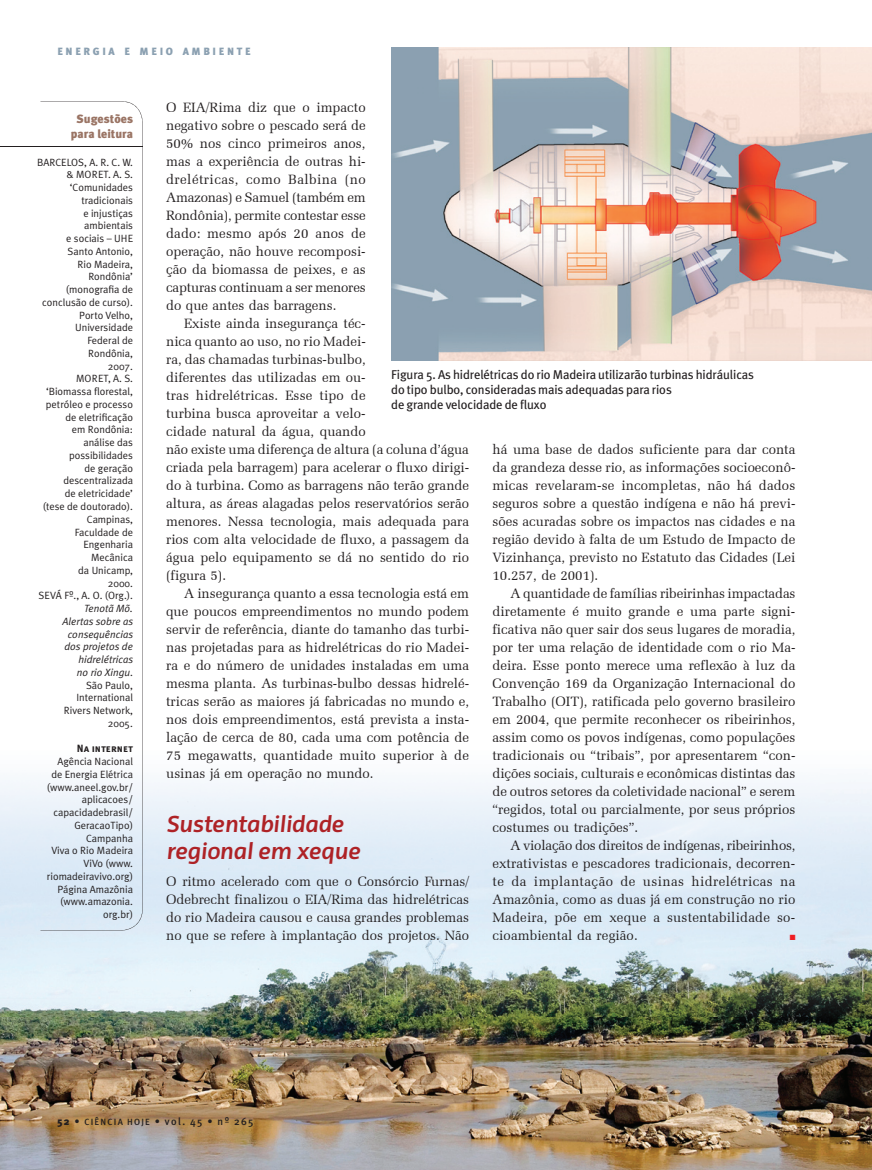
<style>
.page{position:relative;width:872px;height:1170px;background:#fff}
.page>*{position:absolute;margin:0;border:0;box-sizing:border-box;transform-origin:0 0}
.t1{font:24px/27px "Priva Three Italic Pro";letter-spacing:-.02em;color:#ae2226}
.t2{font:13.5px/18px "Zapf Elliptical 711 BT";color:#231f20;text-align:justify}
.t3{font:12.75px/15px "Meta Plus";letter-spacing:-.01em;color:#231f20}
.t4{font:900 12px/15px "Meta Plus";color:#9a7464;text-align:center}
.t5{font:10.5px/12.8px "Meta Plus Normal";color:#231f20;text-align:right}
.t6{font:italic 10.5px/12.8px "Meta Plus Normal";color:#231f20;text-align:right}
.t7{font:500 10.5px "Meta Plus";letter-spacing:.13em;color:#231f20}
.t8{font:900 10.5px "Meta Plus";letter-spacing:.25em;color:#8ba0b1}
.t9{font:10.5px "Meta Plus Bold Caps";color:#231f20}
.t10{font:7.5px "Zapf Dingbats";color:#ee1d23}
.s1{font-style:normal}
.s2{font-weight:900}
.s3{font-size:9px}
</style>
<div class="page">
<img style="left:0;top:779px;width:872px;height:390px">
<svg style="left:40px;top:101px;width:103px;height:829px"></svg>
<hr style="left:0;top:146px;width:142px;height:1px;background:#231f20">
<img style="left:391px;top:47px;width:481px;height:313px">
<p class="t8" style="left:57px;top:45px;width:195px">ENERGIA E MEIO AMBIENTE</p>
<p class="t4" style="left:71px;top:111px;width:64px">Sugestões para leitura</p>
<p class="t5" style="left:37px;top:155px;width:97px">BarCelos, a. r. C. W. &amp; moret. a. s. ‘Comunidades tradicionais<br>e injustiças ambientais<br>e sociais – uHe<br>santo antonio,<br>rio madeira, rondônia’ (monografia de conclusão de curso). porto Velho, universidade<br>federal de<br>rondônia,<br>2007.<br>moret, a. s. ‘Biomassa florestal, petróleo e processo de eletrificação<br>em rondônia:<br>análise das possibilidades<br>de geração descentralizada<br>de eletricidade’<br>(tese de doutorado).<br>Campinas,<br>faculdade de engenharia<br>mecânica<br>da unicamp,<br>2000.<br>seVÁ fº., a. o. (org.).</p>
<p class="t6" style="left:63px;top:602px;width:72px">Tenotã Mõ.<br>Alertas sobre as consequências dos projetos de hidrelétricas<br>no rio Xingu<span class="s1">. são paulo, international rivers network,<br>2005.</span></p>
<p class="t9" style="left:77px;top:742px;width:58px">Na internet</p>
<p class="t5" style="left:47px;top:754px;width:88px">agência nacional de energia elétrica (www.aneel.gov.br/ aplicacoes/ capacidadebrasil/ geracaotipo)<br>Campanha<br>Viva o rio madeira<br>ViVo (www. riomadeiravivo.org) página amazônia (www.amazonia. org.br)</p>
<p class="t2" style="left:166px;top:98px;width:201px">O EIA/Rima diz que o impacto negativo sobre o pescado será de 50% nos cinco primeiros anos, mas a experiência de outras hi&shy;drelétricas, como Balbina (no Amazonas) e Samuel (também em Rondônia), permite contestar esse dado: mesmo após 20 anos de operação, não houve recomposi&shy;ção da biomassa de peixes, e as capturas continuam a ser menores do que antes das barragens.</p>
<p class="t2" style="left:166px;top:314px;width:304px;text-align:left;text-indent:18px">Existe ainda insegurança téc-<br>nica quanto ao uso, no rio Madei-<br>ra, das chamadas turbinas-bulbo,<br>diferentes das utilizadas em ou-<br>tras hidrelétricas. Esse tipo de<br>turbina busca aproveitar a velo-<br>cidade natural da água, quando<br>não existe uma diferença de altura (a coluna d’água criada pela barragem) para acelerar o fluxo dirigi&shy;do à turbina. Como as barragens não terão grande altura, as áreas alagadas pelos reservatórios serão menores. Nessa tecnologia, mais adequada para rios com alta velocidade de fluxo, a passagem da água pelo equipamento se dá no sentido do rio (figura 5).</p>
<p class="t2" style="left:166px;top:584px;width:304px;text-indent:18px">A insegurança quanto a essa tecnologia está em que poucos empreendimentos no mundo po dem servir de referência, diante do tamanho das turbi&shy;nas projetadas para as hidrelétricas do rio Madei&shy;ra e do número de unidades instaladas em uma mesma planta. As turbinas-bulbo dessas hidrelé&shy;tricas serão as maiores já fabricadas no mundo e, nos dois empreendimentos, está prevista a insta&shy;lação de cerca de 80, cada uma com potência de 75 megawatts, quantidade muito superior à de usinas já em operação no mundo.</p>
<h1 class="t1" style="left:166px;top:810px;width:196px">Sustentabilidade regional em xeque</h1>
<p class="t2" style="left:166px;top:872px;width:304px">O ritmo acelerado com que o Consórcio Furnas/ Odebrecht finalizou o EIA/Rima das hidrelétricas do rio Madeira causou e causa grandes problemas no que se refere à implantação dos projetos. Não</p>
<p class="t3" style="left:391px;top:367px;width:364px">Figura 5. As hidrelétricas do rio Madeira utilizarão turbinas hidráulicas do tipo bulbo, consideradas mais adequadas para rios<br>de grande velocidade de fluxo</p>
<p class="t2" style="left:492px;top:440px;width:304px">há uma base de dados suficiente para dar conta da grandeza desse rio, as informações socioeconô&shy;micas revelaram-se incompletas, não há dados seguros sobre a questão indígena e não há previ&shy;sões acuradas sobre os impactos nas cidades e na região devido à falta de um Estudo de Impacto de Vizinhança, previsto no Estatuto das Cidades (Lei 10.257, de 2001).</p>
<p class="t2" style="left:492px;top:584px;width:304px;text-indent:18px">A quantidade de famílias ribeirinhas impacta das diretamente é muito grande e uma parte signi&shy;ficativa não quer sair dos seus lugares de mora dia, por ter uma relação de identidade com o rio Ma&shy;deira. Esse ponto merece uma reflexão à luz da Convenção 169 da Organização Internacional do Trabalho (OIT), ratificada pelo governo brasileiro em 2004, que permite reconhecer os ribeirinhos, assim como os povos indígenas, como populações tradicionais ou “tribais”, por apresenta rem “con&shy;dições sociais, culturais e econômicas distintas das de outros setores da coletividade nacional” e serem “regidos, total ou parcialmente, por seus próprios costumes ou tradições”.</p>
<p class="t2" style="left:492px;top:836px;width:304px;text-indent:18px">A violação dos direitos de indígenas, ribeirinhos, extrativistas e pescadores tradicionais, decorren&shy;te da implantação de usinas hidrelétricas na Amazônia, como as duas já em construção no rio Madeira, põe em xeque a sustentabilidade so&shy;cioambiental da região.</p>
<p class="t10" style="left:789px;top:933px;width:7px">■</p>
<p class="t7" style="left:57px;top:1115px;width:198px"><span class="s2">52</span> • <span class="s3">CIÊNCIA HOJE</span> • VOL. 45 • Nº 265</p>
</div>
